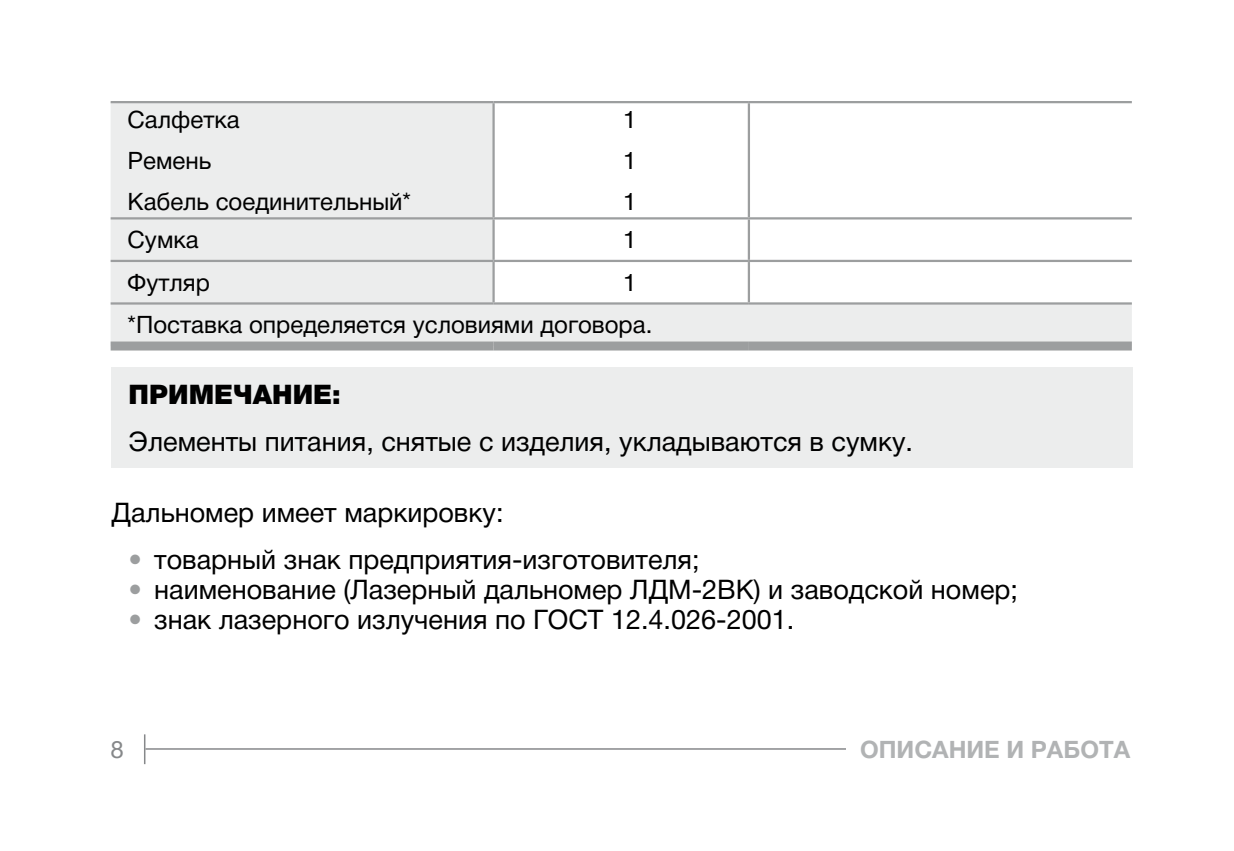
<style>
.page{position:relative;width:1234px;height:851px;background:#fff}
.page>*{position:absolute;margin:0;border:0;box-sizing:border-box;transform-origin:0 0}
.t1{font:27px "Helvetica Neue Cyr";color:#000}
.t2{font:900 27px "Helvetica Neue Cyr";color:#000}
.t3{font:24px/41.1px "Helvetica Neue Cyr";color:#000}
.t4{font:700 24px "Helvetica Neue Cyr";color:#b1b3b4}
.t5{font:24px "Helvetica Neue Cyr";color:#86888a}
.s1{color:#9c9e9f}
</style>
<div class="page">
<hr style="left:144px;top:734px;width:1px;height:30px;background:#86888a">
<hr style="left:145px;top:748px;width:961px;height:1px;background:#86888a">
<div style="left:846px;top:740px;width:283px;height:22px;background:#fff"></div>
<div style="left:112px;top:367px;width:1020px;height:101px;background:#eceded"></div>
<svg style="left:111px;top:103px;width:1020px;height:238px"></svg>
<div style="left:111px;top:341px;width:382px;height:9px;background:#9c9e9f"></div>
<div style="left:493px;top:341px;width:255px;height:9px;background:#9c9e9f"></div>
<div style="left:748px;top:341px;width:383px;height:9px;background:#9c9e9f"></div>
<hr style="left:111px;top:101px;width:382px;height:2px;background:#9c9e9f">
<hr style="left:493px;top:101px;width:255px;height:2px;background:#9c9e9f">
<hr style="left:492px;top:103px;width:2px;height:114px;background:#9c9e9f">
<hr style="left:748px;top:101px;width:383px;height:2px;background:#9c9e9f">
<hr style="left:747px;top:103px;width:2px;height:114px;background:#9c9e9f">
<hr style="left:111px;top:217px;width:382px;height:2px;background:#9c9e9f">
<hr style="left:493px;top:217px;width:255px;height:2px;background:#9c9e9f">
<hr style="left:492px;top:219px;width:2px;height:41px;background:#9c9e9f">
<hr style="left:748px;top:217px;width:383px;height:2px;background:#9c9e9f">
<hr style="left:747px;top:219px;width:2px;height:41px;background:#9c9e9f">
<hr style="left:111px;top:260px;width:382px;height:2px;background:#9c9e9f">
<hr style="left:493px;top:260px;width:255px;height:2px;background:#9c9e9f">
<hr style="left:492px;top:262px;width:2px;height:40px;background:#9c9e9f">
<hr style="left:748px;top:260px;width:383px;height:2px;background:#9c9e9f">
<hr style="left:747px;top:262px;width:2px;height:40px;background:#9c9e9f">
<hr style="left:111px;top:302px;width:382px;height:2px;background:#9c9e9f">
<hr style="left:493px;top:302px;width:255px;height:2px;background:#9c9e9f">
<hr style="left:748px;top:302px;width:383px;height:2px;background:#9c9e9f">
<p class="t3" style="left:128px;top:99px;width:285px">Салфетка<br>Ремень<br>Кабель соединительный*</p>
<p class="t3" style="left:623px;top:99px;width:15px;text-align:justify">1<br>1<br>1</p>
<p class="t3" style="left:128px;top:219px;width:73px">Сумка</p>
<p class="t3" style="left:623px;top:219px;width:15px">1</p>
<p class="t3" style="left:128px;top:262px;width:84px">Футляр</p>
<p class="t3" style="left:128px;top:261px;width:526px;line-height:42.6px;text-indent:495px">1 *Поставка определяется условиями договора.</p>
<p class="t2" style="left:129px;top:379px;width:214px">ПРИМЕЧАНИЕ:</p>
<p class="t1" style="left:129px;top:426px;width:785px">Элементы питания, снятые с изделия, укладываются в сумку.</p>
<p class="t1" style="left:112px;top:498px;width:393px">Дальномер имеет маркировку:</p>
<p class="t1" style="left:129px;top:545px;width:572px"><span class="s1">•</span> товарный знак предприятия-изготовителя;</p>
<p class="t1" style="left:129px;top:575px;width:890px"><span class="s1">•</span> наименование (Лазерный дальномер ЛДМ-2ВК) и заводской номер;</p>
<p class="t1" style="left:129px;top:605px;width:667px"><span class="s1">•</span> знак лазерного излучения по ГОСТ 12.4.026-2001.</p>
<p class="t5" style="left:110px;top:736px;width:15px">8</p>
<p class="t4" style="left:859px;top:735px;width:271px">ОПИСАНИЕ И РАБОТА</p>
</div>
